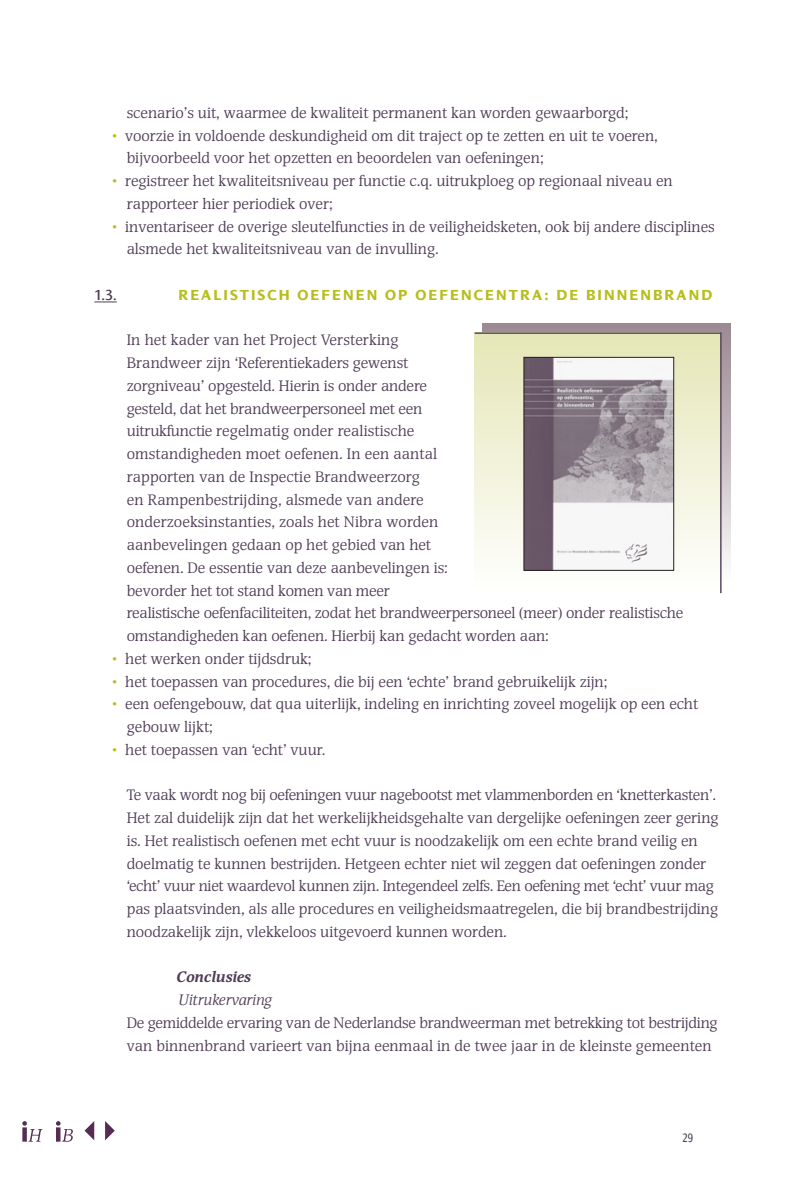
<style>
.page{position:relative;width:793px;height:1190px;background:#fff}
.page>*{position:absolute;margin:0;border:0;box-sizing:border-box;transform-origin:0 0}
.t1{font:700 15.75px "Dialog";letter-spacing:.135em;color:#b7be1b}
.t2{font:15.75px "Dialog";color:#4f3c56}
.t3{font:15.22px/22.8px "Devin";color:#4f3c56}
.t4{font:italic 15.22px "Devin";letter-spacing:-.01em;color:#4f3c56}
.t5{font:italic 700 15.22px "Devin";color:#4f3c56}
.t6{font:13.12px "Dialog Cond";color:#4f3c56}
.s1{font-style:italic;color:#b7be1b}
</style>
<div class="page">
<svg style="left:94px;top:302px;width:23px;height:1px"></svg>
<svg style="left:105px;top:1121px;width:10px;height:19px"></svg>
<svg style="left:85px;top:1121px;width:9px;height:19px"></svg>
<svg style="left:56px;top:1121px;width:17px;height:20px"></svg>
<svg style="left:22px;top:1121px;width:20px;height:20px"></svg>
<div style="left:482px;top:323px;width:248px;height:258px;background:linear-gradient(to bottom,#98858f,#fbf9f9)"></div>
<div style="left:475px;top:332px;width:245px;height:259px;background:linear-gradient(to bottom,#e4e6b6,#fffffe)"></div>
<hr style="left:720px;top:332px;width:1px;height:261px;background:#4f3c56">
<hr style="left:474px;top:332px;width:247px;height:2px;background:#4f3c56">
<img style="left:525px;top:359px;width:147px;height:210px">
<div style="left:523px;top:357px;width:151px;height:214px;border:1px solid #231f20"></div>
<p class="t3" style="left:127px;top:103px;width:503px">scenario’s uit, waarmee de kwaliteit permanent kan worden gewaarborgd;</p>
<p class="t3" style="left:127px;top:126px;width:532px;text-indent:-15px"><span class="s1">•</span> voorzie in voldoende deskundigheid om dit traject op te zetten en uit te voeren, bijvoorbeeld voor het opzetten en beoordelen van oefeningen;</p>
<p class="t3" style="left:127px;top:171px;width:547px;text-indent:-15px"><span class="s1">•</span> registreer het kwaliteitsniveau per functie c.q. uitrukploeg op regionaal niveau en rapporteer hier periodiek over;</p>
<p class="t3" style="left:127px;top:217px;width:589px;text-indent:-15px"><span class="s1">•</span> inventariseer de overige sleutelfuncties in de veiligheidsketen, ook bij andere disciplines alsmede het kwaliteitsniveau van de invulling.</p>
<p class="t2" style="left:94px;top:289px;width:24px">1.3.</p>
<p class="t1" style="left:178px;top:289px;width:535px">REALISTISCH OEFENEN OP OEFENCENTRA: DE BINNENBRAND</p>
<p class="t3" style="left:127px;top:330px;width:558px">In het kader van het Project Versterking<br>Brandweer zijn ‘Referentiekaders gewenst<br>zorgniveau’ opgesteld. Hierin is onder andere<br>gesteld, dat het brandweerpersoneel met een<br>uitrukfunctie regelmatig onder realistische<br>omstandigheden moet oefenen. In een aantal<br>rapporten van de Inspectie Brandweerzorg<br>en Rampenbestrijding, alsmede van andere<br>onderzoeksinstanties, zoals het Nibra worden<br>aanbevelingen gedaan op het gebied van het<br>oefenen. De essentie van deze aanbevelingen is:<br>bevorder het tot stand komen van meer<br>realistische oefenfaciliteiten, zodat het brandweerpersoneel (meer) onder realistische omstandigheden kan oefenen. Hierbij kan gedacht worden aan:</p>
<p class="t3" style="left:112px;top:649px;width:201px"><span class="s1">•</span> het werken onder tijdsdruk;</p>
<p class="t3" style="left:112px;top:672px;width:497px"><span class="s1">•</span> het toepassen van procedures, die bij een ‘echte’ brand gebruikelijk zijn;</p>
<p class="t3" style="left:127px;top:694px;width:573px;text-indent:-15px"><span class="s1">•</span> een oefengebouw, dat qua uiterlijk, indeling en inrichting zoveel mogelijk op een echt gebouw lijkt;</p>
<p class="t3" style="left:112px;top:740px;width:215px"><span class="s1">•</span> het toepassen van ‘echt’ vuur.</p>
<p class="t3" style="left:127px;top:785px;width:593px">Te vaak wordt nog bij oefeningen vuur nagebootst met vlammenborden en ‘knetterkasten’.<br>Het zal duidelijk zijn dat het werkelijkheidsgehalte van dergelijke oefeningen zeer gering is. Het realistisch oefenen met echt vuur is noodzakelijk om een echte brand veilig en doelmatig te kunnen bestrijden. Hetgeen echter niet wil zeggen dat oefeningen zonder ‘echt’ vuur niet waardevol kunnen zijn. Integendeel zelfs. Een oefening met ‘echt’ vuur mag pas plaatsvinden, als alle procedures en veiligheidsmaatregelen, die bij brandbestrijding noodzakelijk zijn, vlekkeloos uitgevoerd kunnen worden.</p>
<p class="t5" style="left:176px;top:971px;width:76px">Conclusies</p>
<p class="t4" style="left:178px;top:994px;width:94px">Uitrukervaring</p>
<p class="t3" style="left:127px;top:1013px;width:592px">De gemiddelde ervaring van de Nederlandse brandweerman met betrekking tot bestrijding van binnenbrand varieert van bijna eenmaal in de twee jaar in de kleinste gemeenten</p>
<p class="t6" style="left:682px;top:1132px;width:12px">29</p>
</div>
